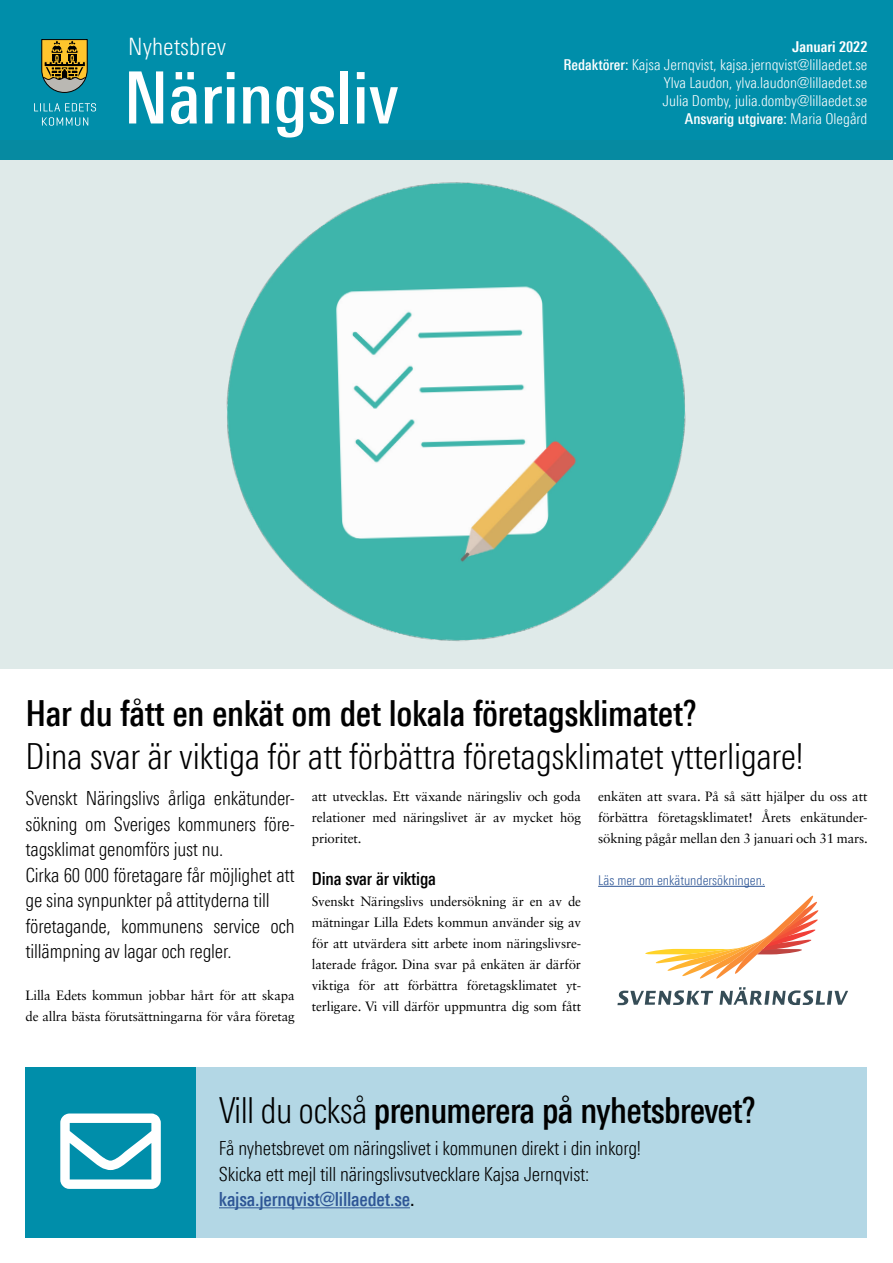
<style>
.page{position:relative;width:893px;height:1263px;background:#fff}
.page>*{position:absolute;margin:0;border:0;box-sizing:border-box;transform-origin:0 0}
.t1{font:500 72px "Linotype Univers 520 Cn";color:#fff}
.t2{font:500 36px "Linotype Univers 520 Cn";letter-spacing:-.01em;color:#000}
.t3{font:300 36px "Linotype Univers 320 Cn";letter-spacing:-.01em;color:#000}
.t4{font:300 24px "Linotype Univers 320 Cn";color:#fff}
.t5{font:300 19.5px/25.5px "Linotype Univers 320 Cn";letter-spacing:-.01em;color:#000}
.t6{font:500 19.5px "Linotype Univers 520 Cn";letter-spacing:-.01em;color:#2e5696}
.t7{font:500 18px "Linotype Univers 520 Cn";letter-spacing:-.01em;color:#000}
.t8{font:300 15px/18px "Linotype Univers 320 Cn";color:#fff;text-align:justify}
.t9{font:500 15px "Linotype Univers 520 Cn";color:#fff}
.t10{font:700 15px "Linotype Univers 620 Cn";color:#fff}
.t11{font:13.5px/21px "Sabon LT Std";letter-spacing:-.01em;color:#000;text-align:justify}
.t12{font:300 13.5px "Linotype Univers 320 Cn";color:#2e5696}
.s1{font-family:"Linotype Univers 520 Cn";font-weight:500}
.s2{font-family:"Linotype Univers 320 Cn";font-weight:300}
.s3{color:#000}
</style>
<div class="page">
<hr style="left:892px;top:51px;width:1px;height:853px;background:#87b6ac">
<div style="left:0;top:0;width:893px;height:160px;background:#008eaa"></div>
<svg style="left:34px;top:103px;width:62px;height:8px"></svg>
<svg style="left:42px;top:117px;width:46px;height:9px"></svg>
<svg style="left:41px;top:39px;width:47px;height:54px;background:#8f8340"></svg>
<div style="left:0;top:140px;width:893px;height:528px;background:#dfeae9"></div>
<img style="left:182px;top:140px;width:547px;height:529px">
<hr style="left:598px;top:886px;width:167px;height:1px;background:#2e5696">
<div style="left:26px;top:1067px;width:841px;height:170px;background:#b3d7e5"></div>
<hr style="left:219px;top:1207px;width:191px;height:1px;background:#2e5696">
<div style="left:26px;top:1067px;width:170px;height:170px;background:#008eaa"></div>
<svg style="left:617px;top:990px;width:96px;height:15px"></svg>
<svg style="left:719px;top:987px;width:129px;height:18px"></svg>
<svg style="left:645px;top:896px;width:174px;height:83px"></svg>
<h3 class="t4" style="left:128px;top:33px;width:99px">Nyhetsbrev</h3>
<h1 class="t1" style="left:124px;top:56px;width:277px">Näringsliv</h1>
<p class="t10" style="left:792px;top:38px;width:77px">Januari 2022</p>
<p class="t8" style="left:662px;top:56px;width:207px;text-indent:-99px"><span class="s1">Redaktörer:</span> Kajsa Jernqvist, kajsa.jernqvist@lillaedet.se Ylva Laudon, ylva.laudon@lillaedet.se Julia Domby, julia.domby@lillaedet.se</p>
<p class="t9" style="left:685px;top:110px;width:184px">Ansvarig utgivare: <span class="s2">Maria Olegård</span></p>
<h2 class="t2" style="left:26px;top:691px;width:673px">Har du fått en enkät om det lokala företagsklimatet?</h2>
<h2 class="t3" style="left:26px;top:735px;width:779px">Dina svar är viktiga för att förbättra företagsklimatet ytterligare!</h2>
<p class="t5" style="left:26px;top:785px;width:271px">Svenskt Näringslivs årliga enkätunder&shy;sökning om Sveriges kommuners före&shy;tagsklimat genomförs just nu.<br>Cirka 60 000 företagare får möjlighet att ge sina synpunkter på attityderna till företagande, kommunens service och tillämpning av lagar och regler.</p>
<p class="t11" style="left:26px;top:985px;width:271px">Lilla Edets kommun jobbar hårt för att skapa de allra bästa förutsättningarna för våra företag</p>
<p class="t11" style="left:598px;top:786px;width:271px">enkäten att svara. På så sätt hjälper du oss att förbättra företagsklimatet! Årets enkätunder&shy;sökning pågår mellan den 3 januari och 31 mars.</p>
<p class="t12" style="left:598px;top:873px;width:168px">Läs mer om enkätundersökningen.</p>
<p class="t11" style="left:312px;top:786px;width:271px">att utvecklas. Ett växande näringsliv och goda relationer med näringslivet är av mycket hög prioritet.</p>
<h3 class="t7" style="left:312px;top:868px;width:126px">Dina svar är viktiga</h3>
<p class="t11" style="left:312px;top:891px;width:271px">Svenskt Näringslivs undersökning är en av de mätningar Lilla Edets kommun använder sig av för att utvärdera sitt arbete inom näringslivsre&shy;laterade frågor. Dina svar på enkäten är därför viktiga för att förbättra företagsklimatet yt&shy;terligare. Vi vill därför uppmuntra dig som fått</p>
<h2 class="t2" style="left:219px;top:1089px;width:538px"><span class="s2">Vill du också</span> prenumerera på nyhetsbrevet?</h2>
<h3 class="t6" style="left:60px;top:1188px;width:356px"><sup>→</sup> kajsa.jernqvist@lillaedet.se<span class="s3">.</span></h3>
<h3 class="t5" style="left:219px;top:1136px;width:423px">Få nyhetsbrevet om näringslivet i kommunen direkt i din inkorg!<br>Skicka ett mejl till näringslivsutvecklare Kajsa Jernqvist:</h3>
</div>
